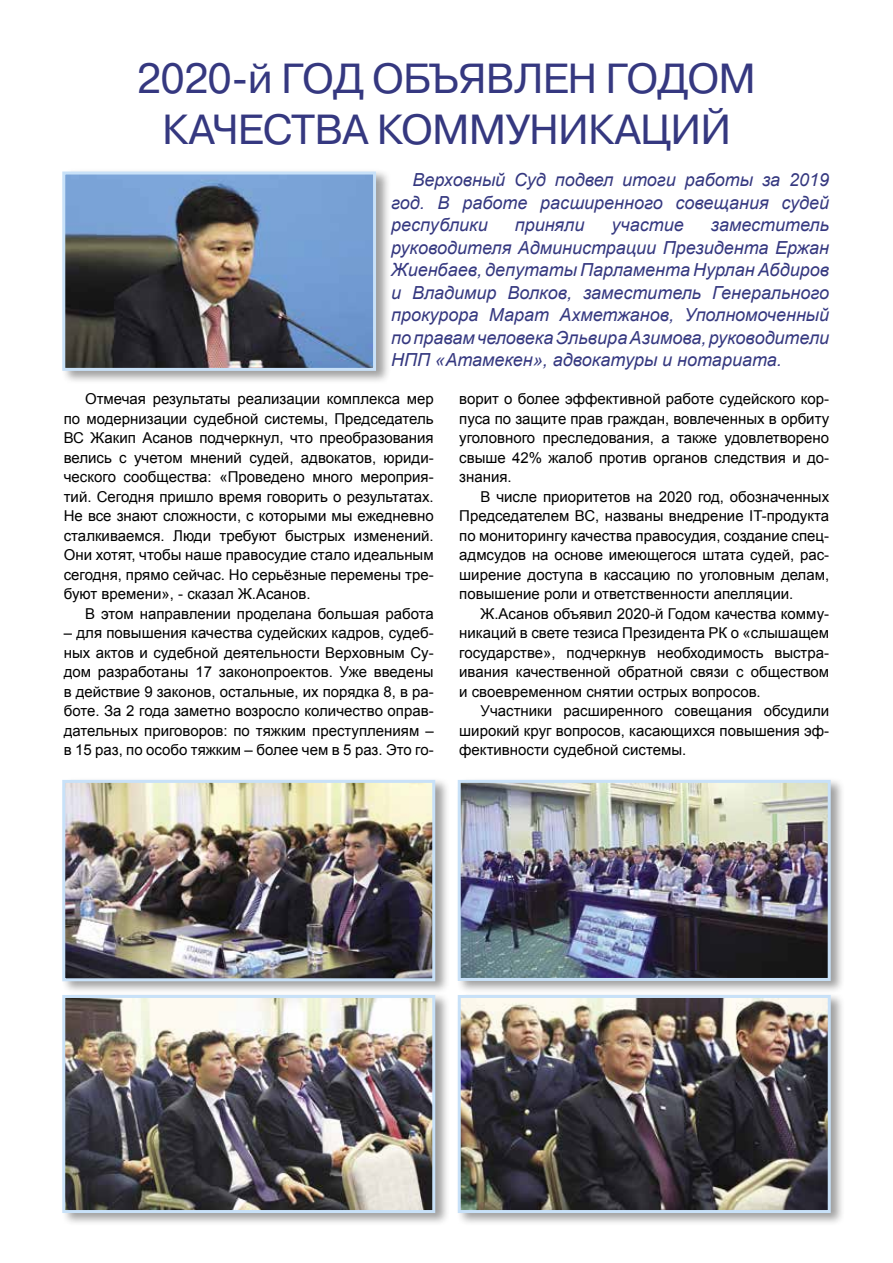
<style>
.page{position:relative;width:893px;height:1263px;background:#fff}
.page>*{position:absolute;margin:0;border:0;box-sizing:border-box;transform-origin:0 0}
.t1{font:42px/50.4px "Pragmatica Pro";letter-spacing:-.02em;color:#353880;text-align:center}
.t2{font:italic 18px/22.5px "Arial";color:#353880;text-align:justify}
.t3{font:15px/19.5px "Arial";color:#000;text-align:justify}
</style>
<div class="page">
<div style="left:61px;top:168px;width:330px;height:216px;background:#000;opacity:.38"></div>
<img style="left:66px;top:176px;width:306px;height:191px">
<div style="left:62px;top:172px;width:314px;height:199px;border:3px solid #c8e1f8"></div>
<div style="left:61px;top:777px;width:389px;height:217px;background:#000;opacity:.38"></div>
<img style="left:66px;top:784px;width:365px;height:193px">
<div style="left:62px;top:780px;width:373px;height:201px;border:3px solid #c8e1f8"></div>
<div style="left:456px;top:992px;width:390px;height:234px;background:#000;opacity:.38"></div>
<img style="left:462px;top:999px;width:365px;height:210px">
<div style="left:458px;top:995px;width:373px;height:218px;border:3px solid #c8e1f8"></div>
<div style="left:61px;top:992px;width:389px;height:234px;background:#000;opacity:.38"></div>
<img style="left:66px;top:999px;width:365px;height:210px">
<div style="left:62px;top:995px;width:373px;height:218px;border:3px solid #c8e1f8"></div>
<div style="left:456px;top:777px;width:389px;height:217px;background:#000;opacity:.38"></div>
<img style="left:462px;top:784px;width:365px;height:193px">
<div style="left:458px;top:780px;width:373px;height:201px;border:3px solid #c8e1f8"></div>
<h1 class="t1" style="left:137px;top:55px;width:620px">2020-й ГОД ОБЪЯВЛЕН ГОДОМ<br>КАЧЕСТВА КОММУНИКАЦИЙ</h1>
<p class="t2" style="left:391px;top:169px;width:439px;text-indent:21px">Верховный Суд подвел итоги работы за 2019 год. В работе расширенного совещания судей республики</p>
<p class="t2" style="left:391px;top:214px;width:439px;text-indent:320px">заместитель руководителя Администрации Президента Ержан Жиенбаев, депутаты Парламента Нурлан Абдиров и Владимир Волков, заместитель Генерального прокурора Марат Ахметжанов, Уполномоченный по правам человека Эльвира Азимова, руководители НПП «Атамекен», адвокатуры и нотариата.</p>
<p class="t3" style="left:459px;top:389px;width:371px">ворит о более эффективной работе судейского кор&shy;пуса по защите прав граждан, вовлеченных в орбиту уголовного преследования, а также удовлетворено свыше 42% жалоб против органов следствия и до&shy;знания.</p>
<p class="t3" style="left:459px;top:487px;width:371px;text-indent:21px">В числе приоритетов на 2020 год, обозначенных Председателем ВС, названы внедрение IT-продукта по мониторингу качества правосудия, создание спец&shy;адмсудов на основе имеющегося штата судей, рас&shy;ширение доступа в кассацию по уголовным делам, повышение роли и ответственности апелляции.</p>
<p class="t3" style="left:459px;top:604px;width:371px;text-indent:21px">Ж.Асанов объявил 2020-й Годом качества комму&shy;никаций в свете тезиса Президента РК о «слышащем государстве», подчеркнув необходимость выстра&shy;ивания качественной обратной связи с обществом и своевременном снятии острых вопросов.</p>
<p class="t3" style="left:459px;top:701px;width:371px;text-indent:21px">Участники расширенного совещания обсудили широкий круг вопросов, касающихся повышения эф&shy;фективности судебной системы.</p>
<p class="t2" style="left:515px;top:214px;width:71px">приняли</p>
<p class="t2" style="left:611px;top:214px;width:74px">участие</p>
<p class="t3" style="left:64px;top:389px;width:371px;text-indent:21px">Отмечая результаты реализации комплекса мер по модернизации судебной системы, Председатель ВС Жакип Асанов подчеркнул, что преобразования велись с учетом мнений судей, адвокатов, юриди&shy;ческого сообщества: «Проведено много мероприя&shy;тий. Сегодня пришло время говорить о результатах.<br>Не все знают сложности, с которыми мы ежедневно сталкиваемся. Люди требуют быстрых изменений.<br>Они хотят, чтобы наше правосудие стало идеальным сегодня, прямо сейчас. Но серьёзные перемены тре&shy;буют времени», - сказал Ж.Асанов.</p>
<p class="t3" style="left:85px;top:604px;width:350px">В этом направлении проделана большая работа</p>
<p class="t3" style="left:64px;top:623px;width:371px">– для повышения качества судейских кадров, судеб&shy;ных актов и судебной деятельности Верховным Су&shy;дом разработаны 17 законопроектов. Уже введены в действие 9 законов, остальные, их порядка 8, в ра&shy;боте. За 2 года заметно возросло количество оправ&shy;дательных приговоров: по тяжким преступлениям – в 15 раз, по особо тяжким – более чем в 5 раз. Это го-</p>
</div>
